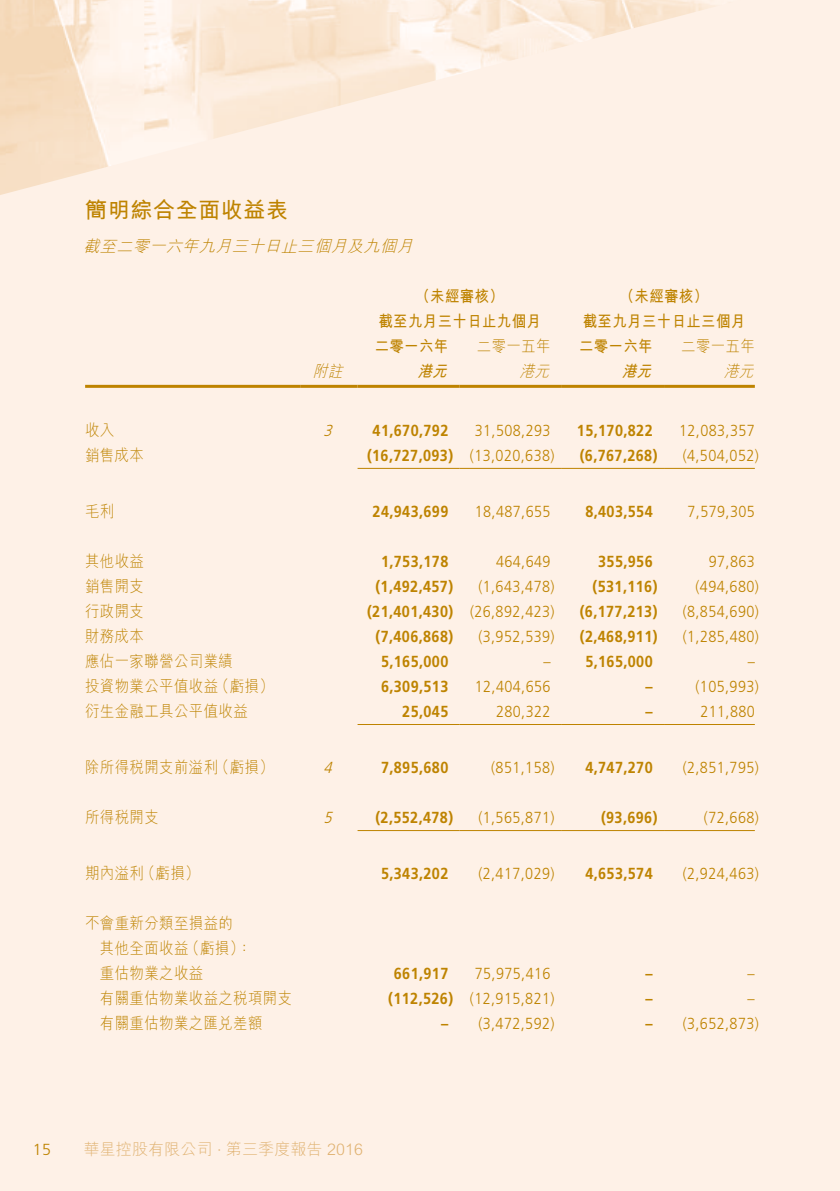
<style>
.page{position:relative;width:840px;height:1191px;background:#fff}
.page>*{position:absolute;margin:0;border:0;box-sizing:border-box;transform-origin:0 0}
.t1{font:700 22px "M Hei HK";letter-spacing:.03em;color:#be8300}
.t2{font:300 16px "Frutiger LT Std";letter-spacing:.03em;color:#be8300;scale:.9 1}
.t3{font:700 16px "Frutiger LT Std";letter-spacing:.03em;color:#be8300;scale:.9 1}
.t4{font:300 16px/25px "M Hei HK";letter-spacing:.03em;color:#be8300;scale:.9 1}
.t5{font:700 16px "M Hei HK";letter-spacing:.03em;color:#be8300;scale:.9 1}
.t6{font:italic 300 16px "M Hei HK";color:#be8300}
.t7{font:300 16px "M Hei HK";letter-spacing:.005em;color:#e0b271}
.t8{font:italic 300 16px "M Hei HK";color:#be8300;scale:.9 1}
.t9{font:italic 700 16px "M Hei HK";color:#be8300;scale:.9 1}
.t10{font:italic 300 16px "Frutiger LT Std";color:#be8300;scale:.9 1}
.t11{font:300 16px "Frutiger LT Std";letter-spacing:.03em;color:#be8300}
.s1{font-family:"Frutiger LT Std"}
</style>
<div class="page">
<div style="left:0;top:0;width:839px;height:1191px;background:#fef1e7"></div>
<img style="left:0;top:0;width:840px;height:202px">
<hr style="left:85px;top:385px;width:215px;height:3px;background:#be8300">
<hr style="left:300px;top:385px;width:57px;height:3px;background:#be8300">
<hr style="left:357px;top:385px;width:102px;height:3px;background:#be8300">
<hr style="left:459px;top:385px;width:102px;height:3px;background:#be8300">
<hr style="left:561px;top:385px;width:102px;height:3px;background:#be8300">
<hr style="left:663px;top:385px;width:91px;height:3px;background:#be8300">
<hr style="left:357px;top:468px;width:102px;height:1px;background:#be8300">
<hr style="left:459px;top:468px;width:102px;height:1px;background:#be8300">
<hr style="left:561px;top:468px;width:102px;height:1px;background:#be8300">
<hr style="left:663px;top:468px;width:91px;height:1px;background:#be8300">
<hr style="left:357px;top:724px;width:102px;height:1px;background:#be8300">
<hr style="left:459px;top:724px;width:102px;height:1px;background:#be8300">
<hr style="left:561px;top:724px;width:102px;height:1px;background:#be8300">
<hr style="left:663px;top:724px;width:91px;height:1px;background:#be8300">
<hr style="left:357px;top:830px;width:102px;height:1px;background:#be8300">
<hr style="left:459px;top:830px;width:102px;height:1px;background:#be8300">
<hr style="left:561px;top:830px;width:102px;height:1px;background:#be8300">
<hr style="left:663px;top:830px;width:91px;height:1px;background:#be8300">
<h1 class="t1" style="left:85px;top:194px;width:204px">簡明綜合全面收益表</h1>
<p class="t6" style="left:83px;top:234px;width:336px">截至二零一六年九月三十日止三個月及九個月</p>
<p class="t5" style="left:415px;top:284px;width:100px">（未經審核）</p>
<p class="t5" style="left:619px;top:284px;width:100px">（未經審核(</p>
<p class="t5" style="left:378px;top:309px;width:182px">截至九月三十日止九個月</p>
<p class="t5" style="left:582px;top:309px;width:182px">截至九月三十日止三個月</p>
<p class="t5" style="left:374px;top:334px;width:83px">二零一六年</p>
<p class="t4" style="left:476px;top:333px;width:83px">二零一五年</p>
<p class="t5" style="left:578px;top:334px;width:83px">二零一六年</p>
<p class="t4" style="left:680px;top:333px;width:83px">二零一五年</p>
<p class="t8" style="left:313px;top:359px;width:40px">附註</p>
<p class="t9" style="left:417px;top:359px;width:40px">港元</p>
<p class="t8" style="left:519px;top:359px;width:40px">港元</p>
<p class="t9" style="left:621px;top:359px;width:40px">港元</p>
<p class="t8" style="left:723px;top:359px;width:40px">港元</p>
<p class="t4" style="left:85px;top:417px;width:34px">收入</p>
<p class="t10" style="left:323px;top:421px;width:16px">3</p>
<p class="t3" style="left:372px;top:421px;width:86px">41,670,792</p>
<p class="t2" style="left:474px;top:421px;width:86px">31,508,293</p>
<p class="t3" style="left:576px;top:421px;width:86px">15,170,822</p>
<p class="t2" style="left:678px;top:421px;width:86px">12,083,357</p>
<p class="t4" style="left:85px;top:442px;width:67px">銷售成本</p>
<p class="t3" style="left:367px;top:446px;width:97px">)16,727,093(</p>
<p class="t2" style="left:469px;top:446px;width:95px">)13,020,638(</p>
<p class="t3" style="left:579px;top:446px;width:88px">)6,767,268(</p>
<p class="t2" style="left:682px;top:446px;width:86px">)4,504,052(</p>
<p class="t4" style="left:85px;top:498px;width:34px">毛利</p>
<p class="t3" style="left:372px;top:502px;width:86px">24,943,699</p>
<p class="t2" style="left:474px;top:502px;width:86px">18,487,655</p>
<p class="t3" style="left:585px;top:502px;width:76px">8,403,554</p>
<p class="t2" style="left:687px;top:502px;width:76px">7,579,305</p>
<p class="t4" style="left:85px;top:548px;width:67px">其他收益</p>
<p class="t3" style="left:381px;top:552px;width:76px">1,753,178</p>
<p class="t2" style="left:495px;top:552px;width:62px">464,649</p>
<p class="t3" style="left:598px;top:552px;width:62px">355,956</p>
<p class="t2" style="left:708px;top:552px;width:53px">97,863</p>
<p class="t4" style="left:85px;top:573px;width:67px">銷售開支</p>
<p class="t3" style="left:375px;top:577px;width:88px">)1,492,457(</p>
<p class="t2" style="left:478px;top:577px;width:86px">)1,643,478(</p>
<p class="t3" style="left:592px;top:577px;width:74px">)531,116(</p>
<p class="t2" style="left:695px;top:577px;width:72px">)494,680(</p>
<p class="t4" style="left:85px;top:598px;width:67px">行政開支</p>
<p class="t3" style="left:367px;top:602px;width:97px">)21,401,430(</p>
<p class="t2" style="left:469px;top:602px;width:95px">)26,892,423(</p>
<p class="t3" style="left:579px;top:602px;width:88px">)6,177,213(</p>
<p class="t2" style="left:682px;top:602px;width:86px">)8,854,690(</p>
<p class="t4" style="left:85px;top:623px;width:67px">財務成本</p>
<p class="t3" style="left:375px;top:627px;width:88px">)7,406,868(</p>
<p class="t2" style="left:478px;top:627px;width:86px">)3,952,539(</p>
<p class="t3" style="left:579px;top:627px;width:88px">)2,468,911(</p>
<p class="t2" style="left:682px;top:627px;width:86px">)1,285,480(</p>
<p class="t4" style="left:85px;top:648px;width:166px">應佔一家聯營公司業績</p>
<p class="t3" style="left:381px;top:652px;width:76px">5,165,000</p>
<p class="t2" style="left:543px;top:652px;width:9px">–</p>
<p class="t3" style="left:585px;top:652px;width:76px">5,165,000</p>
<p class="t2" style="left:747px;top:652px;width:9px">–</p>
<p class="t4" style="left:215px;top:673px;width:67px">（虧損(</p>
<p class="t4" style="left:85px;top:673px;width:149px">投資物業公平值收益</p>
<p class="t3" style="left:381px;top:677px;width:76px">6,309,513</p>
<p class="t2" style="left:474px;top:677px;width:86px">12,404,656</p>
<p class="t3" style="left:645px;top:677px;width:9px">–</p>
<p class="t2" style="left:695px;top:677px;width:72px">)105,993(</p>
<p class="t4" style="left:85px;top:698px;width:182px">衍生金融工具公平值收益</p>
<p class="t3" style="left:402px;top:702px;width:53px">25,045</p>
<p class="t2" style="left:495px;top:702px;width:62px">280,322</p>
<p class="t3" style="left:645px;top:702px;width:9px">–</p>
<p class="t2" style="left:700px;top:702px;width:62px">211,880</p>
<p class="t4" style="left:215px;top:754px;width:67px">（虧損(</p>
<p class="t4" style="left:85px;top:754px;width:149px">除所得稅開支前溢利</p>
<p class="t10" style="left:323px;top:758px;width:16px">4</p>
<p class="t3" style="left:381px;top:758px;width:76px">7,895,680</p>
<p class="t2" style="left:491px;top:758px;width:72px">)851,158(</p>
<p class="t3" style="left:585px;top:758px;width:76px">4,747,270</p>
<p class="t2" style="left:682px;top:758px;width:86px">)2,851,795(</p>
<p class="t4" style="left:85px;top:804px;width:83px">所得稅開支</p>
<p class="t10" style="left:323px;top:808px;width:16px">5</p>
<p class="t3" style="left:375px;top:808px;width:88px">)2,552,478(</p>
<p class="t2" style="left:478px;top:808px;width:86px">)1,565,871(</p>
<p class="t3" style="left:600px;top:808px;width:64px">)93,696(</p>
<p class="t2" style="left:703px;top:808px;width:62px">)72,668(</p>
<p class="t4" style="left:141px;top:860px;width:67px">（虧損(</p>
<p class="t4" style="left:85px;top:860px;width:67px">期內溢利</p>
<p class="t4" style="left:185px;top:910px;width:75px;text-indent:-100px">不會重新分類至損益的<br>（虧損：(</p>
<p class="t4" style="left:100px;top:935px;width:100px">其他全面收益</p>
<p class="t3" style="left:381px;top:864px;width:76px">5,343,202</p>
<p class="t2" style="left:478px;top:864px;width:86px">)2,417,029(</p>
<p class="t3" style="left:585px;top:864px;width:76px">4,653,574</p>
<p class="t2" style="left:682px;top:864px;width:86px">)2,924,463(</p>
<p class="t4" style="left:100px;top:960px;width:116px">重估物業之收益</p>
<p class="t3" style="left:393px;top:964px;width:62px">661,917</p>
<p class="t2" style="left:474px;top:964px;width:86px">75,975,416</p>
<p class="t3" style="left:645px;top:964px;width:9px">–</p>
<p class="t2" style="left:747px;top:964px;width:9px">–</p>
<p class="t4" style="left:100px;top:985px;width:215px">有關重估物業收益之稅項開支</p>
<p class="t3" style="left:388px;top:989px;width:74px">)112,526(</p>
<p class="t2" style="left:469px;top:989px;width:95px">)12,915,821(</p>
<p class="t3" style="left:645px;top:989px;width:9px">–</p>
<p class="t2" style="left:747px;top:989px;width:9px">–</p>
<p class="t4" style="left:100px;top:1010px;width:182px">有關重估物業之匯兌差額</p>
<p class="t3" style="left:441px;top:1014px;width:9px">–</p>
<p class="t2" style="left:478px;top:1014px;width:86px">)3,472,592(</p>
<p class="t3" style="left:645px;top:1014px;width:9px">–</p>
<p class="t2" style="left:682px;top:1014px;width:86px">)3,652,873(</p>
<p class="t11" style="left:33px;top:1140px;width:20px">15</p>
<p class="t7" style="left:84px;top:1138px;width:281px">華星控股有限公司 <span class="s1">·</span> 第三季度報告 2016</p>
</div>
